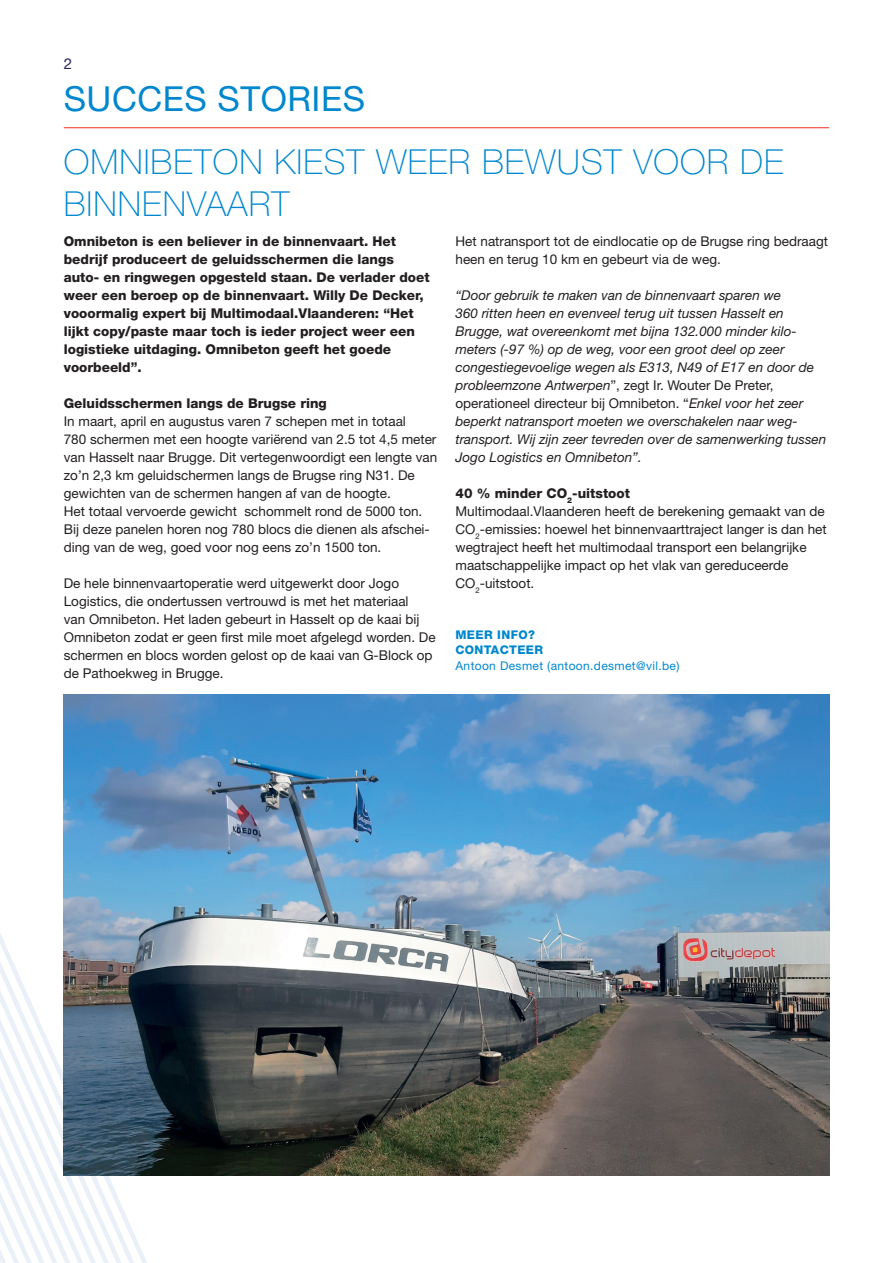
<style>
.page{position:relative;width:893px;height:1263px;background:#fff}
.page>*{position:absolute;margin:0;border:0;box-sizing:border-box;transform-origin:0 0}
.t1{font:100 34.5px/41.4px "Helvetica Neue LT Std";letter-spacing:.03em;color:#0087cd}
.t2{font:34.5px "Helvetica Neue LT Std";letter-spacing:.015em;color:#0087cd}
.t3{font:15px "Helvetica Neue LT Std";color:#29265d}
.t4{font:13.5px/18px "Helvetica Neue LT Std";color:#231f20}
.t5{font:italic 13.5px/18px "Helvetica Neue LT Std";color:#231f20}
.t6{font:800 13.5px/18px "Helvetica Neue LT Std";color:#231f20}
.t7{font:12px "Helvetica Neue LT Std";letter-spacing:.03em;color:#0087cd}
.t8{font:800 12px/15px "Helvetica Neue LT Std";letter-spacing:.03em;color:#0087cd}
.s1{font-style:normal}
.s2{font-weight:800}
</style>
<div class="page">
<svg style="left:0;top:890px;width:335px;height:373px"></svg>
<img style="left:64px;top:695px;width:765px;height:480px">
<hr style="left:64px;top:127px;width:765px;height:1px;background:#ee2a23">
<p class="t3" style="left:64px;top:55px;width:10px">2</p>
<h1 class="t2" style="left:64px;top:78px;width:303px">SUCCES STORIES</h1>
<h1 class="t1" style="left:64px;top:141px;width:721px">OMNIBETON KIEST WEER BEWUST VOOR DE<br>BINNENVAART</h1>
<p class="t6" style="left:64px;top:232px;width:367px">Omnibeton is een believer in de binnenvaart. Het bedrijf produceert de geluidsschermen die langs auto- en ringwegen opgesteld staan. De verlader doet weer een beroep op de binnenvaart. Willy De Decker, vooormalig expert bij Multimodaal.Vlaanderen: “Het lijkt copy/paste maar toch is ieder project weer een logistieke uitdaging. Omnibeton geeft het goede voorbeeld”.</p>
<p class="t6" style="left:64px;top:394px;width:265px">Geluidsschermen langs de Brugse ring</p>
<p class="t4" style="left:64px;top:412px;width:375px">In maart, april en augustus varen 7 schepen met in totaal<br>780 schermen met een hoogte variërend van 2.5 tot 4,5 meter van Hasselt naar Brugge. Dit vertegenwoordigt een lengte van zo’n 2,3 km geluidschermen langs de Brugse ring N31. De gewichten van de schermen hangen af van de hoogte.<br>Het totaal vervoerde gewicht schommelt rond de 5000 ton.<br>Bij deze panelen horen nog 780 blocs die dienen als afschei&shy;ding van de weg, goed voor nog eens zo’n 1500 ton.</p>
<p class="t4" style="left:64px;top:574px;width:373px">De hele binnenvaartoperatie werd uitgewerkt door Jogo Logistics, die ondertussen vertrouwd is met het materiaal<br>van Omnibeton. Het laden gebeurt in Hasselt op de kaai bij Omnibeton zodat er geen first mile moet afgelegd worden. De schermen en blocs worden gelost op de kaai van G-Block op de Pathoekweg in Brugge.</p>
<p class="t4" style="left:455px;top:232px;width:374px">Het natransport tot de eindlocatie op de Brugse ring bedraagt heen en terug 10 km en gebeurt via de weg.</p>
<p class="t5" style="left:455px;top:286px;width:372px">“Door gebruik te maken van de binnenvaart sparen we<br>360 ritten heen en evenveel terug uit tussen Hasselt en Brugge, wat overeenkomt met bijna 132.000 minder kilo&shy;meters (-97 %) op de weg, voor een groot deel op zeer congestiegevoelige wegen als E313, N49 of E17 en door de probleemzone Antwerpen<span class="s1">”, zegt Ir. Wouter De Preter, operationeel directeur bij Omnibeton. “</span>Enkel voor het zeer beperkt natransport moeten we overschakelen naar weg&shy;transport. Wij zijn zeer tevreden over de samenwerking tussen Jogo Logistics en Omnibeton”.</p>
<p class="t4" style="left:455px;top:484px;width:373px"><span class="s2">40 % minder CO</span><sub>2</sub><span class="s2">-uitstoot<br></span>Multimodaal.Vlaanderen heeft de berekening gemaakt van de CO<sub>2</sub>-emissies: hoewel het binnenvaarttraject langer is dan het wegtraject heeft het multimodaal transport een belangrijke maatschappelijke impact op het vlak van gereduceerde CO<sub>2</sub>-uitstoot.</p>
<p class="t8" style="left:455px;top:627px;width:89px">MEER INFO?<br>CONTACTEER</p>
<p class="t7" style="left:455px;top:658px;width:226px">Antoon Desmet (antoon.desmet@vil.be)</p>
</div>
